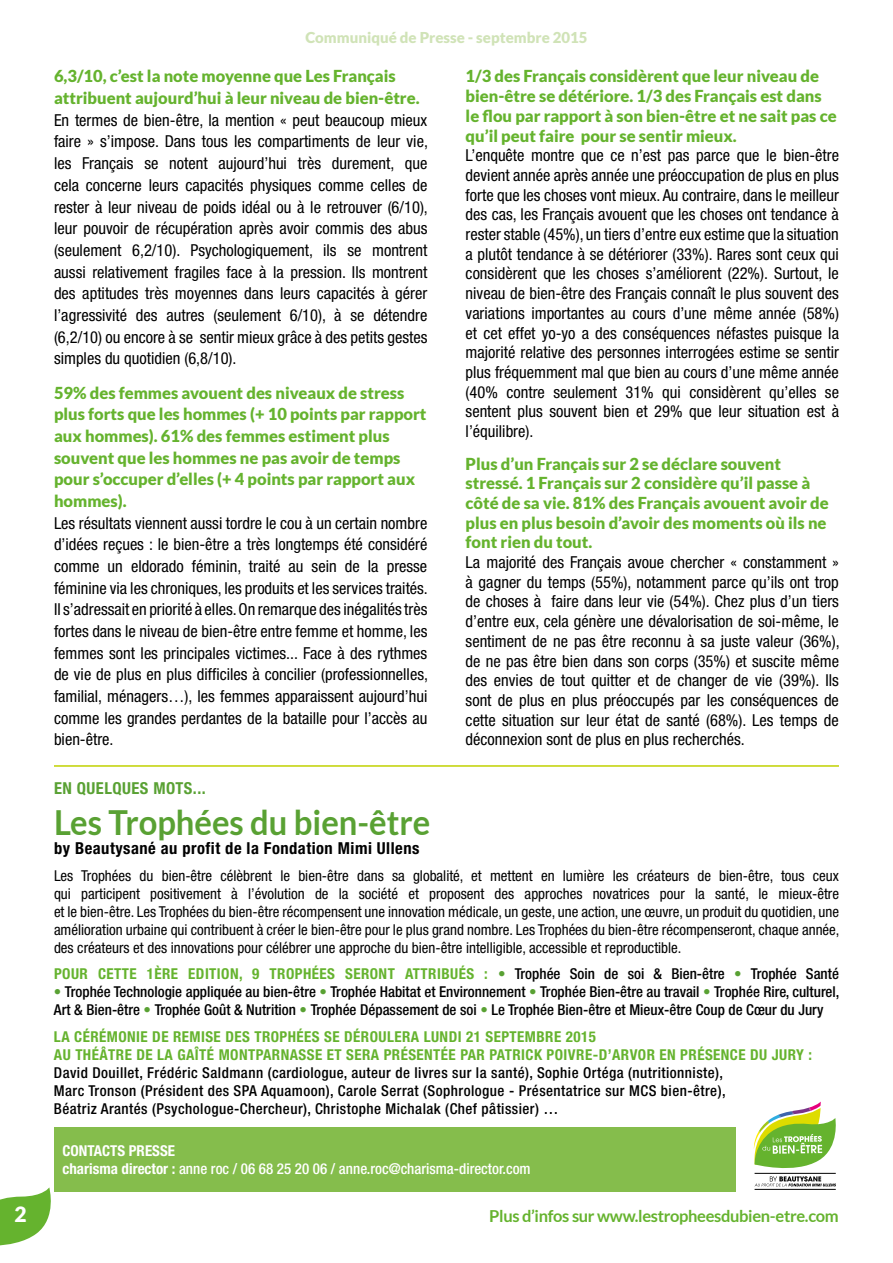
<style>
.page{position:relative;width:893px;height:1263px;background:#fff}
.page>*{position:absolute;margin:0;border:0;box-sizing:border-box;transform-origin:0 0}
.t1{font:700 34.5px "Lato";color:#59a133;scale:.95 1}
.t2{font:900 21px "Lato";color:#fff}
.t3{font:condensed 16.5px/19.6px "Helvetica Neue";color:#000;text-align:justify}
.t4{font:900 16.5px/19.6px "Lato";color:#65b32e}
.t5{font:700 16.5px "Lato";letter-spacing:-.02em;color:#65b32e}
.t6{font:700 condensed 16.5px "Helvetica Neue";letter-spacing:.03em;color:#000}
.t7{font:700 condensed 16.5px "Helvetica Neue";letter-spacing:.03em;color:#59a133}
.t8{font:condensed 15px/18px "Helvetica Neue";color:#000;text-align:justify}
.t9{font:500 condensed 15px/18px "Helvetica Neue";letter-spacing:.03em;color:#000}
.t10{font:700 condensed 15px/18px "Helvetica Neue";letter-spacing:.03em;color:#65b32e}
.t11{font:500 condensed 15px/18px "Helvetica Neue";color:#000}
.t12{font:500 condensed 15px/18px "Helvetica Neue";color:#fff}
.t13{font:900 15px "Lato";color:#d0e3b7}
.s1{color:#59a133}
.s2{font-weight:500;color:#000}
.s3{font-weight:700;color:#59a133}
.s4{font-weight:700}
</style>
<div class="page">
<svg style="left:0;top:1187px;width:57px;height:59px"></svg>
<div style="left:54px;top:1127px;width:682px;height:64px;background:#85bd4c"></div>
<hr style="left:54px;top:765px;width:785px;height:2px;background:#c1d100">
<hr style="left:755px;top:1189px;width:81px;height:1px;background:#000">
<svg style="left:753px;top:1102px;width:83px;height:84px"></svg>
<p class="t2" style="left:14px;top:1202px;width:14px">2</p>
<p class="t13" style="left:305px;top:28px;width:284px">Communiqué de Presse - septembre 2015</p>
<p class="t4" style="left:54px;top:65px;width:367px;line-height:21.6px">6,3/10, c’est la note moyenne que Les Français attribuent aujourd’hui à leur niveau de bien-être.</p>
<p class="t3" style="left:54px;top:109px;width:375px;line-height:21.6px">En termes de bien-être, la mention « peut beaucoup mieux faire » s’impose. Dans tous les compartiments de leur vie, les Français se notent aujourd’hui très durement, que cela concerne leurs capacités physiques comme celles de rester à leur niveau de poids idéal ou à le retrouver (6/10), leur pouvoir de récupération après avoir commis des abus (seulement 6,2/10). Psychologiquement, ils se montrent aussi relativement fragiles face à la pression. Ils montrent des aptitudes très moyennes dans leurs capacités à gérer l’agressivité des autres (seulement 6/10), à se détendre (6,2/10) ou encore à se sentir mieux grâce à des petits gestes simples du quotidien (6,8/10).</p>
<p class="t4" style="left:54px;top:381px;width:374px;line-height:21.6px">59% des femmes avouent des niveaux de stress plus forts que les hommes (+ 10 points par rapport aux hommes). 61% des femmes estiment plus souvent que les hommes ne pas avoir de temps pour s’occuper d’elles (+ 4 points par rapport aux hommes).</p>
<p class="t3" style="left:54px;top:512px;width:375px;line-height:21.6px">Les résultats viennent aussi tordre le cou à un certain nombre d’idées reçues : le bien-être a très longtemps été considéré comme un eldorado féminin, traité au sein de la presse féminine via les chroniques, les produits et les services traités.<br>Il s’adressait en priorité à elles. On remarque des inégalités très fortes dans le niveau de bien-être entre femme et homme, les femmes sont les principales victimes... Face à des rythmes de vie de plus en plus difficiles à concilier (professionnelles, familial, ménagers…), les femmes apparaissent aujourd’hui comme les grandes perdantes de la bataille pour l’accès au bien-être.</p>
<p class="t4" style="left:466px;top:66px;width:373px">1/3 des Français considèrent que leur niveau de bien-être se détériore. 1/3 des Français est dans le flou par rapport à son bien-être et ne sait pas ce qu’il peut faire pour se sentir mieux.</p>
<p class="t3" style="left:466px;top:145px;width:375px">L’enquête montre que ce n’est pas parce que le bien-être devient année après année une préoccupation de plus en plus forte que les choses vont mieux. Au contraire, dans le meilleur des cas, les Français avouent que les choses ont tendance à rester stable (45%), un tiers d’entre eux estime que la situation a plutôt tendance à se détériorer (33%). Rares sont ceux qui considèrent que les choses s’améliorent (22%). Surtout, le niveau de bien-être des Français connaît le plus souvent des variations importantes au cours d’une même année (58%) et cet effet yo-yo a des conséquences néfastes puisque la majorité relative des personnes interrogées estime se sentir plus fréquemment mal que bien au cours d’une même année (40% contre seulement 31% qui considèrent qu’elles se sentent plus souvent bien et 29% que leur situation est à l’équilibre).</p>
<p class="t4" style="left:466px;top:453px;width:364px">Plus d’un Français sur 2 se déclare souvent stressé. 1 Français sur 2 considère qu’il passe à côté de sa vie. 81% des Français avouent avoir de plus en plus besoin d’avoir des moments où ils ne font rien du tout.</p>
<p class="t3" style="left:466px;top:552px;width:375px">La majorité des Français avoue chercher « constamment » à gagner du temps (55%), notamment parce qu’ils ont trop de choses à faire dans leur vie (54%). Chez plus d’un tiers d’entre eux, cela génère une dévalorisation de soi-même, le sentiment de ne pas être reconnu à sa juste valeur (36%), de ne pas être bien dans son corps (35%) et suscite même des envies de tout quitter et de changer de vie (39%). Ils sont de plus en plus préoccupés par les conséquences de cette situation sur leur état de santé (68%). Les temps de déconnexion sont de plus en plus recherchés.</p>
<p class="t7" style="left:54px;top:778px;width:153px">EN QUELQUES MOTS...</p>
<h1 class="t1" style="left:54px;top:802px;width:398px">Les Trophées du bien-être</h1>
<p class="t6" style="left:54px;top:838px;width:367px">by Beautysané au profit de la Fondation Mimi Ullens</p>
<p class="t8" style="left:54px;top:866px;width:787px">Les Trophées du bien-être célèbrent le bien-être dans sa globalité, et mettent en lumière les créateurs de bien-être, tous ceux qui participent positivement à l’évolution de la société et proposent des approches novatrices pour la santé, le mieux-être et le bien-être. Les Trophées du bien-être récompensent une innovation médicale, un geste, une action, une œuvre, un produit du quotidien, une amélioration urbaine qui contribuent à créer le bien-être pour le plus grand nombre. Les Trophées du bien-être récompenseront, chaque année, des créateurs et des innovations pour célébrer une approche du bien-être intelligible, accessible et reproductible.</p>
<p class="t10" style="left:54px;top:965px;width:786px">POUR CETTE 1ÈRE EDITION, 9 TROPHÉES SERONT ATTRIBUÉS : <span class="s1">•</span> <span class="s2">Trophée Soin de soi &amp; Bien-être</span> <span class="s1">•</span> <span class="s2">Trophée Santé</span></p>
<p class="t11" style="left:54px;top:983px;width:787px"><span class="s3">•</span> Trophée Technologie appliquée au bien-être <span class="s3">•</span> Trophée Habitat et Environnement <span class="s3">•</span> Trophée Bien-être au travail <span class="s3">•</span> Trophée Rire, culturel,<br>Art &amp; Bien-être <span class="s3">•</span> Trophée Goût &amp; Nutrition <span class="s3">•</span> Trophée Dépassement de soi <span class="s3">•</span> Le Trophée Bien-être et Mieux-être Coup de Cœur du Jury</p>
<p class="t10" style="left:54px;top:1027px;width:760px">LA CÉRÉMONIE DE REMISE DES TROPHÉES SE DÉROULERA LUNDI 21 SEPTEMBRE 2015<br>AU THÉÂTRE DE LA GAÎTÉ MONTPARNASSE ET SERA PRÉSENTÉE PAR PATRICK POIVRE-D’ARVOR EN PRÉSENCE DU JURY :</p>
<p class="t9" style="left:54px;top:1063px;width:673px">David Douillet, Frédéric Saldmann (cardiologue, auteur de livres sur la santé), Sophie Ortéga (nutritionniste),<br>Marc Tronson (Président des SPA Aquamoon), Carole Serrat (Sophrologue - Présentatrice sur MCS bien-être),<br>Béatriz Arantés (Psychologue-Chercheur), Christophe Michalak (Chef pâtissier) …</p>
<p class="t12" style="left:63px;top:1141px;width:470px"><span class="s4">CONTACTS PRESSE<br>charisma director :</span> anne roc / 06 68 25 20 06 / anne.roc@charisma-director.com</p>
<p class="t5" style="left:489px;top:1207px;width:351px">Plus d’infos sur www.lestropheesdubien-etre.com</p>
</div>
